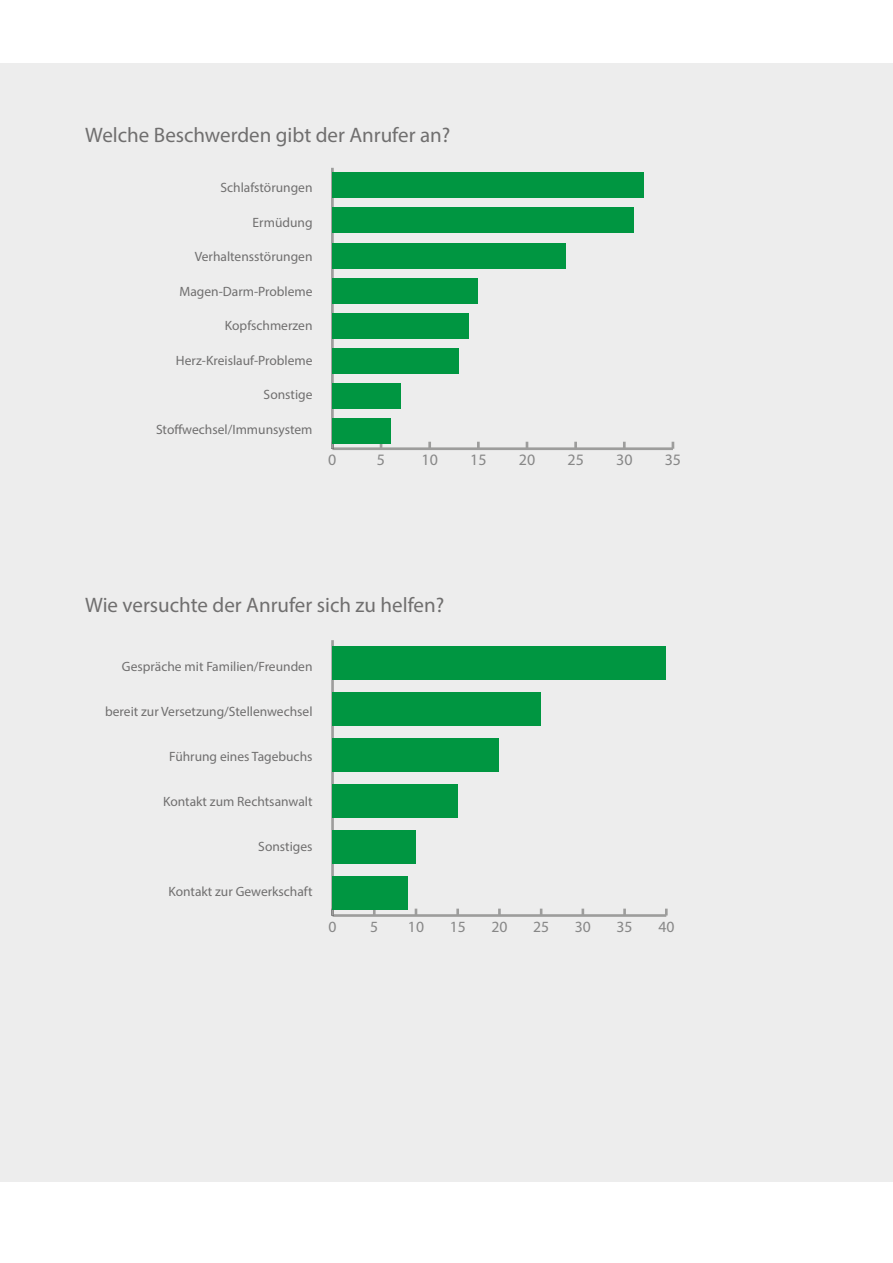
<style>
.page{position:relative;width:893px;height:1263px;background:#fff}
.page>*{position:absolute;margin:0;border:0;box-sizing:border-box;transform-origin:0 0}
.t1{font:21px "Myriad Pro";color:#706f6f}
.t2{font:15.9px "Myriad Pro";color:#878787}
.t3{font:15.6px "Myriad Pro";color:#878787}
.t4{font:13.5px "Myriad Pro";color:#706f6f}
</style>
<div class="page">
<div style="left:0;top:63px;width:893px;height:1119px;background:#ededed"></div>
<hr style="left:333px;top:914px;width:333px;height:3px;background:#9d9d9c">
<svg style="left:373px;top:909px;width:3px;height:5px"></svg>
<svg style="left:456px;top:909px;width:3px;height:5px"></svg>
<svg style="left:498px;top:909px;width:3px;height:5px"></svg>
<svg style="left:623px;top:909px;width:3px;height:5px"></svg>
<svg style="left:665px;top:909px;width:3px;height:6px"></svg>
<hr style="left:331px;top:640px;width:3px;height:275px;background:#9d9d9c">
<div style="left:333px;top:647px;width:333px;height:33px;background:#009641"></div>
<div style="left:333px;top:692px;width:208px;height:33px;background:#009641"></div>
<div style="left:333px;top:738px;width:166px;height:33px;background:#009641"></div>
<div style="left:333px;top:784px;width:125px;height:33px;background:#009641"></div>
<div style="left:333px;top:830px;width:83px;height:33px;background:#009641"></div>
<div style="left:333px;top:876px;width:75px;height:33px;background:#009641"></div>
<hr style="left:332px;top:447px;width:341px;height:3px;background:#9d9d9c">
<svg style="left:428px;top:442px;width:3px;height:6px"></svg>
<svg style="left:477px;top:442px;width:3px;height:5px"></svg>
<svg style="left:574px;top:442px;width:3px;height:5px"></svg>
<svg style="left:623px;top:442px;width:3px;height:6px"></svg>
<svg style="left:672px;top:442px;width:2px;height:7px"></svg>
<hr style="left:331px;top:168px;width:3px;height:281px;background:#9d9d9c">
<div style="left:332px;top:173px;width:312px;height:25px;background:#009641"></div>
<div style="left:332px;top:208px;width:302px;height:25px;background:#009641"></div>
<div style="left:332px;top:243px;width:234px;height:25px;background:#009641"></div>
<div style="left:332px;top:278px;width:146px;height:25px;background:#009641"></div>
<div style="left:332px;top:313px;width:137px;height:25px;background:#009641"></div>
<div style="left:332px;top:348px;width:127px;height:26px;background:#009641"></div>
<div style="left:332px;top:383px;width:68px;height:26px;background:#009641"></div>
<div style="left:332px;top:418px;width:59px;height:26px;background:#009641"></div>
<h1 class="t1" style="left:85px;top:122px;width:367px">Welche Beschwerden gibt der Anrufer an?</h1>
<p class="t4" style="left:220px;top:179px;width:94px">Schlafstörungen</p>
<p class="t4" style="left:253px;top:214px;width:61px">Ermüdung</p>
<p class="t4" style="left:195px;top:248px;width:119px">Verhaltensstörungen</p>
<p class="t4" style="left:179px;top:283px;width:135px">Magen-Darm-Probleme</p>
<p class="t4" style="left:225px;top:317px;width:89px">Kopfschmerzen</p>
<p class="t4" style="left:176px;top:352px;width:138px">Herz-Kreislauf-Probleme</p>
<p class="t4" style="left:264px;top:386px;width:50px">Sonstige</p>
<p class="t4" style="left:156px;top:421px;width:158px">Stoffwechsel/Immunsystem</p>
<p class="t2" style="left:328px;top:450px;width:10px">0</p>
<p class="t2" style="left:377px;top:450px;width:10px">5</p>
<p class="t2" style="left:421px;top:450px;width:18px">10</p>
<p class="t2" style="left:470px;top:450px;width:18px">15</p>
<p class="t2" style="left:519px;top:450px;width:18px">20</p>
<p class="t2" style="left:567px;top:450px;width:18px">25</p>
<p class="t2" style="left:616px;top:450px;width:18px">30</p>
<p class="t2" style="left:665px;top:450px;width:18px">35</p>
<h1 class="t1" style="left:85px;top:591px;width:360px">Wie versuchte der Anrufer sich zu helfen?</h1>
<p class="t4" style="left:122px;top:658px;width:192px">Gespräche mit Familien/Freunden</p>
<p class="t4" style="left:105px;top:703px;width:209px">bereit zur Versetzung/Stellenwechsel</p>
<p class="t4" style="left:169px;top:748px;width:145px">Führung eines Tagebuchs</p>
<p class="t4" style="left:163px;top:793px;width:151px">Kontakt zum Rechtsanwalt</p>
<p class="t4" style="left:258px;top:838px;width:56px">Sonstiges</p>
<p class="t4" style="left:168px;top:883px;width:146px">Kontakt zur Gewerkschaft</p>
<p class="t3" style="left:329px;top:917px;width:10px">0</p>
<p class="t3" style="left:370px;top:917px;width:10px">5</p>
<p class="t3" style="left:408px;top:917px;width:18px">10</p>
<p class="t3" style="left:450px;top:917px;width:18px">15</p>
<p class="t3" style="left:491px;top:917px;width:18px">20</p>
<p class="t3" style="left:533px;top:917px;width:18px">25</p>
<p class="t3" style="left:575px;top:917px;width:18px">30</p>
<p class="t3" style="left:617px;top:917px;width:18px">35</p>
<p class="t3" style="left:658px;top:917px;width:18px">40</p>
</div>
